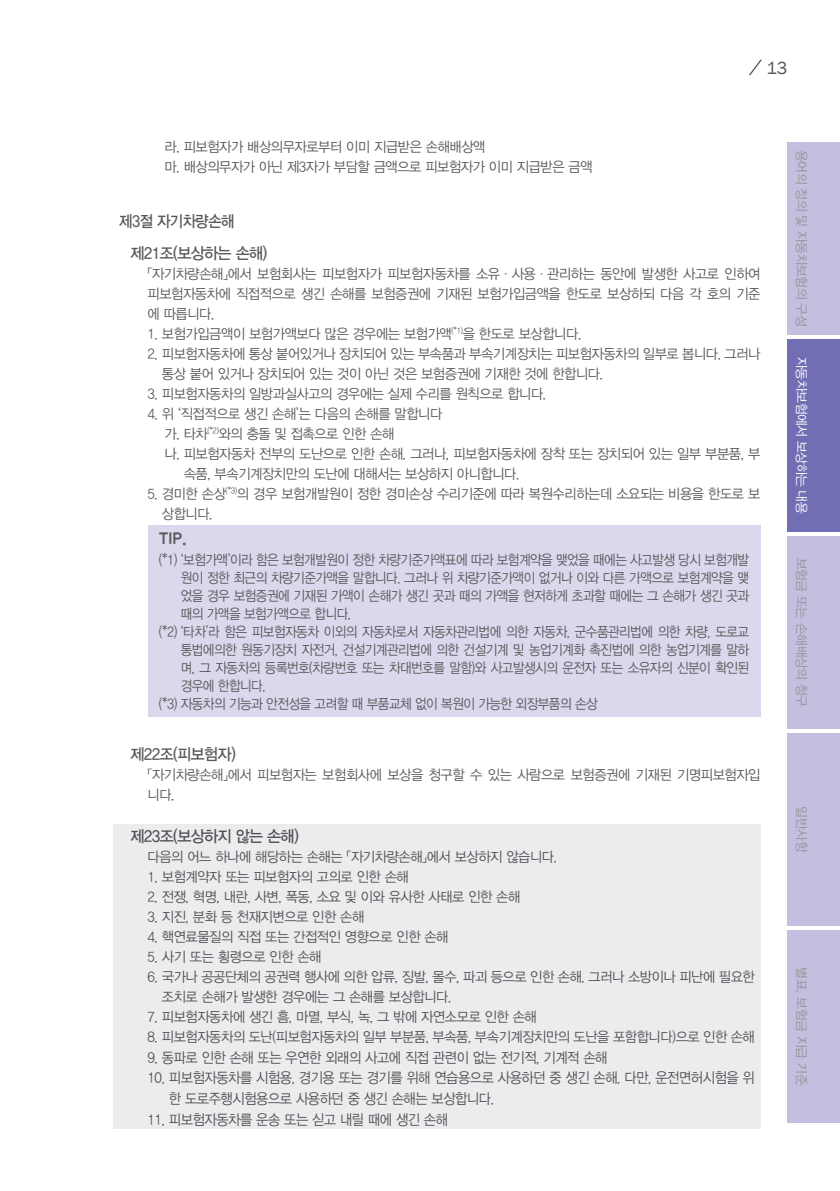
<style>
.page{position:relative;width:840px;height:1191px;background:#fff}
.page>*{position:absolute;margin:0;border:0;box-sizing:border-box;transform-origin:0 0}
.t1{font:18px "Franklin Gothic";color:#57585a}
.조조{font:16px "YDVYGO Std 33";letter-spacing:-.04em;color:#57585a;scale:.95 1}
.제1절{font:16px "YDVYGO Std 33";letter-spacing:-.03em;color:#57585a;scale:.9 1}
.t2{font:16px "YDVYGO Std 25";color:#57585a;scale:.95 1}
.본문_1{font:14.6px/20.8px "YDVYGO Std 32";letter-spacing:-.03em;color:#57585a;scale:.92 1}
.본문_1-2{font:14px/20px "YDVYGO Std 32";letter-spacing:-.03em;color:#57585a;scale:.95 1}
.본문_1-3{font:14px "YDVYGO Std 32";letter-spacing:-.03em;color:#57585a;scale:.9 1}
.t3{font:12.8px "YDVYGO Std 12";letter-spacing:-.03em;color:#939598}
.t4{font:12.8px "YDVYGO Std 12";letter-spacing:-.03em;color:#fff}
</style>
<div class="page">
<div style="left:787px;top:142px;width:52px;height:192px;background:#c3c0df"></div>
<div style="left:787px;top:339px;width:52px;height:192px;background:#716eb3"></div>
<div style="left:787px;top:536px;width:52px;height:193px;background:#c3c0df"></div>
<div style="left:787px;top:733px;width:52px;height:193px;background:#c3c0df"></div>
<div style="left:787px;top:930px;width:52px;height:193px;background:#c3c0df"></div>
<svg style="left:749px;top:60px;width:12px;height:15px"></svg>
<div style="left:147px;top:525px;width:613px;height:191px;background:#dad8ec"></div>
<div style="left:113px;top:824px;width:647px;height:304px;background:#ececee"></div>
<p class="t1" style="left:766px;top:57px;width:22px">13</p>
<p class="본문_1-2" style="left:164px;top:137px;width:339px">라. 피보험자가 배상의무자로부터 이미 지급받은 손해배상액</p>
<p class="본문_1-2" style="left:164px;top:157px;width:452px">마. 배상의무자가 아닌 제3자가 부담할 금액으로 피보험자가 이미 지급받은 금액</p>
<p class="제1절" style="left:119px;top:213px;width:130px">제3절 자기차량손해</p>
<p class="조조" style="left:130px;top:245px;width:145px">제21조(보상하는 손해)</p>
<p class="본문_1-2" style="left:147px;top:264px;width:646px;text-align:justify">「자기차량손해」에서 보험회사는 피보험자가 피보험자동차를 소유ㆍ사용ㆍ관리하는 동안에 발생한 사고로 인하여 피보험자동차에 직접적으로 생긴 손해를 보험증권에 기재된 보험가입금액을 한도로 보상하되 다음 각 호의 기준 에 따릅니다.</p>
<p class="본문_1-2" style="left:147px;top:324px;width:458px">1. 보험가입금액이 보험가액보다 많은 경우에는 보험가액<sup>(*1)</sup>을 한도로 보상합니다.</p>
<p class="본문_1-2" style="left:162px;top:344px;width:631px;text-indent:-14px">2. 피보험자동차에 통상 붙어있거나 장치되어 있는 부속품과 부속기계장치는 피보험자동차의 일부로 봅니다. 그러나 통상 붙어 있거나 장치되어 있는 것이 아닌 것은 보험증권에 기재한 것에 한합니다.</p>
<p class="본문_1-2" style="left:147px;top:384px;width:421px">3. 피보험자동차의 일방과실사고의 경우에는 실제 수리를 원칙으로 합니다.</p>
<p class="본문_1-2" style="left:147px;top:404px;width:311px">4. 위 ‘직접적으로 생긴 손해’는 다음의 손해를 말합니다</p>
<p class="본문_1-2" style="left:164px;top:424px;width:243px">가. 타차<sup>(*2)</sup>와의 충돌 및 접촉으로 인한 손해</p>
<p class="본문_1-2" style="left:183px;top:444px;width:608px;text-indent:-19px">나. 피보험자동차 전부의 도난으로 인한 손해. 그러나, 피보험자동차에 장착 또는 장치되어 있는 일부 부분품, 부 속품, 부속기계장치만의 도난에 대해서는 보상하지 아니합니다.</p>
<p class="본문_1-2" style="left:162px;top:484px;width:631px;text-indent:-14px">5. 경미한 손상<sup>(*3)</sup>의 경우 보험개발원이 정한 경미손상 수리기준에 따라 복원수리하는데 소요되는 비용을 한도로 보 상합니다.</p>
<p class="t2" style="left:159px;top:531px;width:31px">TIP.</p>
<p class="본문_1-3" style="left:159px;top:553px;width:657px">(*1) ‘보험가액’이라 함은 보험개발원이 정한 차량기준가액표에 따라 보험계약을 맺었을 때에는 사고발생 당시 보험개발</p>
<p class="본문_1-3" style="left:181px;top:571px;width:632px">원이 정한 최근의 차량기준가액을 말합니다. 그러나 위 차량기준가액이 없거나 이와 다른 가액으로 보험계약을 맺</p>
<p class="본문_1-3" style="left:181px;top:589px;width:632px">었을 경우 보험증권에 기재된 가액이 손해가 생긴 곳과 때의 가액을 현저하게 초과할 때에는 그 손해가 생긴 곳과</p>
<p class="본문_1-3" style="left:181px;top:607px;width:191px">때의 가액을 보험가액으로 합니다.</p>
<p class="본문_1-3" style="left:159px;top:625px;width:657px">(*2) ‘타차’라 함은 피보험자동차 이외의 자동차로서 자동차관리법에 의한 자동차, 군수품관리법에 의한 차량, 도로교</p>
<p class="본문_1-3" style="left:181px;top:643px;width:632px">통법에의한 원동기장치 자전거, 건설기계관리법에 의한 건설기계 및 농업기계화 촉진법에 의한 농업기계를 말하</p>
<p class="본문_1-3" style="left:181px;top:661px;width:632px">며, 그 자동차의 등록번호(차량번호 또는 차대번호를 말함)와 사고발생시의 운전자 또는 소유자의 신분이 확인된</p>
<p class="본문_1-3" style="left:181px;top:679px;width:96px">경우에 한합니다.</p>
<p class="본문_1-3" style="left:159px;top:697px;width:489px">(*3) 자동차의 기능과 안전성을 고려할 때 부품교체 없이 복원이 가능한 외장부품의 손상</p>
<p class="조조" style="left:130px;top:746px;width:112px">제22조(피보험자)</p>
<p class="본문_1-2" style="left:147px;top:765px;width:646px">「자기차량손해」에서 피보험자는 보험회사에 보상을 청구할 수 있는 사람으로 보험증권에 기재된 기명피보험자입 니다.</p>
<p class="조조" style="left:130px;top:828px;width:178px">제23조(보상하지 않는 손해)</p>
<p class="본문_1-2" style="left:147px;top:847px;width:432px">다음의 어느 하나에 해당하는 손해는 「자기차량손해」에서 보상하지 않습니다.</p>
<p class="본문_1-2" style="left:147px;top:867px;width:276px">1. 보험계약자 또는 피보험자의 고의로 인한 손해</p>
<p class="본문_1-2" style="left:147px;top:887px;width:394px">2. 전쟁, 혁명, 내란, 사변, 폭동, 소요 및 이와 유사한 사태로 인한 손해</p>
<p class="본문_1-2" style="left:147px;top:907px;width:229px">3. 지진, 분화 등 천재지변으로 인한 손해</p>
<p class="본문_1-2" style="left:147px;top:927px;width:318px">4. 핵연료물질의 직접 또는 간접적인 영향으로 인한 손해</p>
<p class="본문_1-2" style="left:147px;top:947px;width:184px">5. 사기 또는 횡령으로 인한 손해</p>
<p class="본문_1-2" style="left:162px;top:967px;width:625px;text-indent:-14px">6. 국가나 공공단체의 공권력 행사에 의한 압류, 징발, 몰수, 파괴 등으로 인한 손해. 그러나 소방이나 피난에 필요한 조치로 손해가 발생한 경우에는 그 손해를 보상합니다.</p>
<p class="본문_1-2" style="left:147px;top:1007px;width:411px">7. 피보험자동차에 생긴 흠, 마멸, 부식, 녹, 그 밖에 자연소모로 인한 손해</p>
<p class="본문_1-2" style="left:147px;top:1027px;width:640px">8. 피보험자동차의 도난(피보험자동차의 일부 부분품, 부속품, 부속기계장치만의 도난을 포함합니다)으로 인한 손해</p>
<p class="본문_1" style="left:147px;top:1047px;width:501px">9. 동파로 인한 손해 또는 우연한 외래의 사고에 직접 관련이 없는 전기적, 기계적 손해</p>
<p class="본문_1" style="left:169px;top:1068px;width:638px;text-indent:-21px">10. 피보험자동차를 시험용, 경기용 또는 경기를 위해 연습용으로 사용하던 중 생긴 손해. 다만, 운전면허시험을 위 한 도로주행시험용으로 사용하던 중 생긴 손해는 보상합니다.</p>
<p class="본문_1" style="left:147px;top:1109px;width:328px">11. 피보험자동차를 운송 또는 싣고 내릴 때에 생긴 손해</p>
<p class="t3" style="left:807px;top:150px;width:178px;rotate:90deg">용어의 정의 및 자동차보험의 구성</p>
<p class="t4" style="left:807px;top:357px;width:158px;rotate:90deg">자동차보험에서 보상하는 내용</p>
<p class="t3" style="left:807px;top:557px;width:151px;rotate:90deg">보험금 또는 손해배상의 청구</p>
<p class="t3" style="left:807px;top:806px;width:47px;rotate:90deg">일반사항</p>
<p class="t3" style="left:807px;top:967px;width:120px;rotate:90deg">별표. 보험금 지급 기준</p>
</div>
